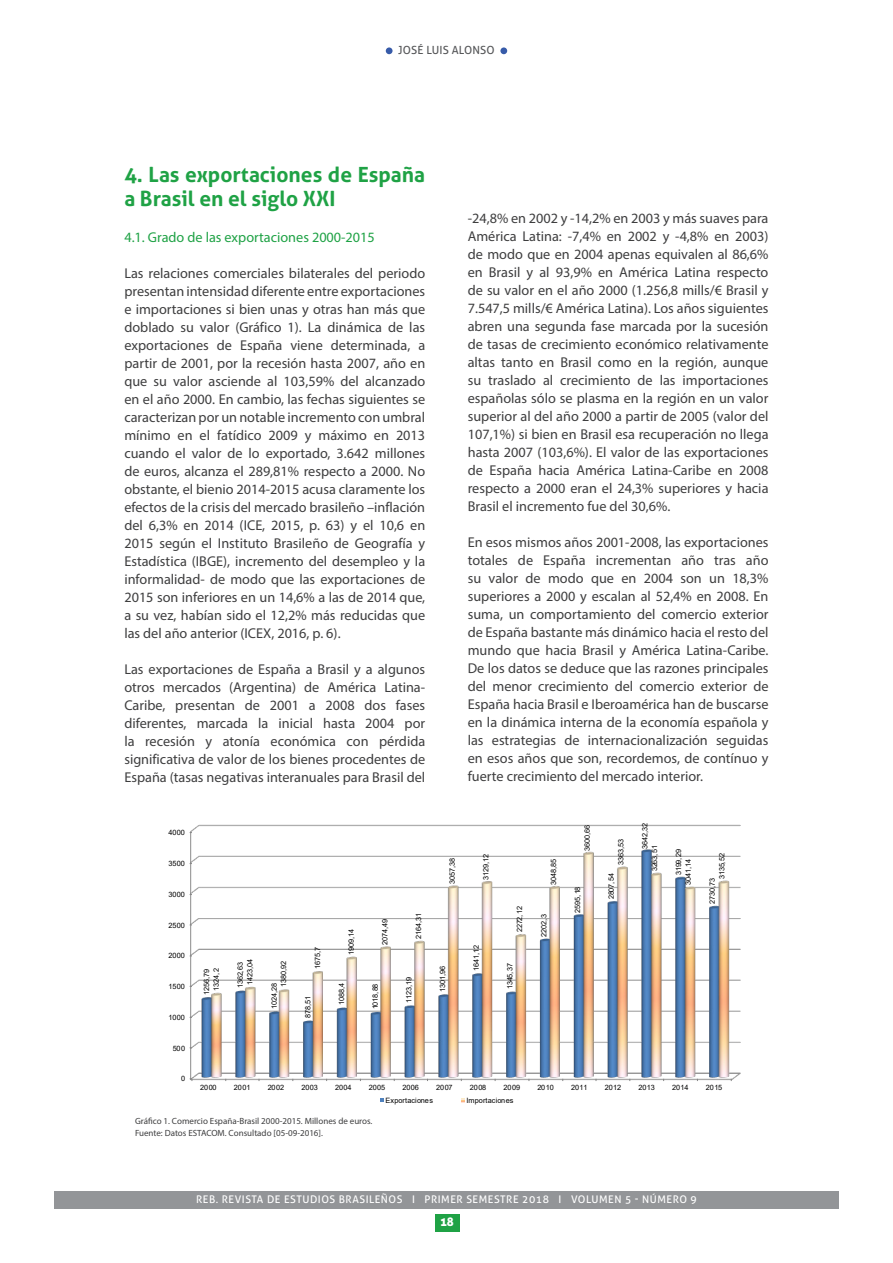
<style>
.page{position:relative;width:893px;height:1263px;background:#fff}
.page>*{position:absolute;margin:0;border:0;box-sizing:border-box;transform-origin:0 0}
.t1{font:700 21px/24px "Aller";color:#1fa245}
.t2{font:14.25px/18px "Myriad Pro";color:#3e3e3f;text-align:justify}
.t3{font:14.25px "Myriad Pro";color:#1fa245}
.t4{font:12px "Aller Display";color:#fff}
.t5{font:11.25px "Aller";letter-spacing:.01em;color:#57585a}
.t6{font:10.5px "Aller";letter-spacing:.05em;color:#fff}
.t7{font:9px "Myriad Pro";color:#3e3e3f}
.t8{font:7.35px "Arial";letter-spacing:-.02em;color:#000}
.t9{font:7.35px "Arial";letter-spacing:.015em;color:#000}
.t10{font:7.35px "Arial";letter-spacing:.01em;color:#000}
</style>
<div class="page">
<div style="left:54px;top:1191px;width:785px;height:18px;background:#939598"></div>
<div style="left:435px;top:1214px;width:24px;height:17px;background:#1fa245"></div>
<div style="left:386px;top:47px;width:7px;height:7px;background:#375ba9;border-radius:50%"></div>
<div style="left:500px;top:47px;width:7px;height:7px;background:#375ba9;border-radius:50%"></div>
<img style="left:190px;top:824px;width:551px;height:257px">
<svg style="left:380px;top:1099px;width:4px;height:3px"></svg>
<svg style="left:461px;top:1099px;width:4px;height:3px"></svg>
<p class="t5" style="left:398px;top:43px;width:98px">JOSÉ LUIS ALONSO</p>
<p class="t1" style="left:124px;top:162px;width:302px">4. Las exportaciones de España a Brasil en el siglo XXI</p>
<p class="t3" style="left:124px;top:228px;width:252px">4.1. Grado de las exportaciones 2000-2015</p>
<p class="t2" style="left:124px;top:264px;width:302px">Las relaciones comerciales bilaterales del periodo presentan intensidad diferente entre exportaciones e importaciones si bien unas y otras han más que doblado su valor (Gráfico 1). La dinámica de las exportaciones de España viene determinada, a partir de 2001, por la recesión hasta 2007, año en que su valor asciende al 103,59% del alcanzado en el año 2000. En cambio, las fechas siguientes se caracterizan por un notable incremento con umbral mínimo en el fatídico 2009 y máximo en 2013 cuando el valor de lo exportado, 3.642 millones de euros, alcanza el 289,81% respecto a 2000. No obstante, el bienio 2014-2015 acusa claramente los efectos de la crisis del mercado brasileño –inflación del 6,3% en 2014 (ICE, 2015, p. 63) y el 10,6 en 2015 según el Instituto Brasileño de Geografía y Estadística (IBGE), incremento del desempleo y la informalidad- de modo que las exportaciones de 2015 son inferiores en un 14,6% a las de 2014 que, a su vez, habían sido el 12,2% más reducidas que las del año anterior (ICEX, 2016, p. 6).</p>
<p class="t2" style="left:124px;top:660px;width:302px">Las exportaciones de España a Brasil y a algunos otros mercados (Argentina) de América Latina-Caribe, presentan de 2001 a 2008 dos fases diferentes, marcada la inicial hasta 2004 por la recesión y atonía económica con pérdida significativa de valor de los bienes procedentes de España (tasas negativas interanuales para Brasil del</p>
<p class="t2" style="left:468px;top:209px;width:302px">-24,8% en 2002 y -14,2% en 2003 y más suaves para América Latina: -7,4% en 2002 y -4,8% en 2003) de modo que en 2004 apenas equivalen al 86,6% en Brasil y al 93,9% en América Latina respecto de su valor en el año 2000 (1.256,8 mills/€ Brasil y 7.547,5 mills/€ América Latina). Los años siguientes abren una segunda fase marcada por la sucesión de tasas de crecimiento económico relativamente altas tanto en Brasil como en la región, aunque su traslado al crecimiento de las importaciones españolas sólo se plasma en la región en un valor superior al del año 2000 a partir de 2005 (valor del 107,1%) si bien en Brasil esa recuperación no llega hasta 2007 (103,6%). El valor de las exportaciones de España hacia América Latina-Caribe en 2008 respecto a 2000 eran el 24,3% superiores y hacia Brasil el incremento fue del 30,6%.</p>
<p class="t2" style="left:468px;top:533px;width:302px">En esos mismos años 2001-2008, las exportaciones totales de España incrementan año tras año su valor de modo que en 2004 son un 18,3% superiores a 2000 y escalan al 52,4% en 2008. En suma, un comportamiento del comercio exterior de España bastante más dinámico hacia el resto del mundo que hacia Brasil y América Latina-Caribe.<br>De los datos se deduce que las razones principales del menor crecimiento del comercio exterior de España hacia Brasil e Iberoamérica han de buscarse en la dinámica interna de la economía española y las estrategias de internacionalización seguidas en esos años que son, recordemos, de contínuo y fuerte crecimiento del mercado interior.</p>
<p class="t8" style="left:168px;top:828px;width:18px">4000</p>
<p class="t8" style="left:168px;top:858px;width:18px">3500</p>
<p class="t8" style="left:168px;top:889px;width:18px">3000</p>
<p class="t8" style="left:168px;top:920px;width:18px">2500</p>
<p class="t8" style="left:168px;top:951px;width:18px">2000</p>
<p class="t8" style="left:168px;top:981px;width:18px">1500</p>
<p class="t8" style="left:168px;top:1012px;width:18px">1000</p>
<p class="t8" style="left:173px;top:1043px;width:14px">500</p>
<p class="t8" style="left:181px;top:1074px;width:6px">0</p>
<p class="t8" style="left:211px;top:990px;width:24px;rotate:-90deg">1324,2</p>
<p class="t8" style="left:245px;top:984px;width:28px;rotate:-90deg">1423,04</p>
<p class="t8" style="left:279px;top:987px;width:28px;rotate:-90deg">1380,92</p>
<p class="t8" style="left:202px;top:995px;width:28px;rotate:-90deg">1256,79</p>
<p class="t8" style="left:235px;top:988px;width:28px;rotate:-90deg">1362,63</p>
<p class="t8" style="left:269px;top:1009px;width:28px;rotate:-90deg">1024,28</p>
<p class="t8" style="left:312px;top:969px;width:24px;rotate:-90deg">1675,7</p>
<p class="t8" style="left:303px;top:1018px;width:24px;rotate:-90deg">878,51</p>
<p class="t8" style="left:447px;top:884px;width:28px;rotate:-90deg">3057,38</p>
<p class="t8" style="left:481px;top:880px;width:28px;rotate:-90deg">3129,12</p>
<p class="t8" style="left:346px;top:955px;width:28px;rotate:-90deg">1909,14</p>
<p class="t8" style="left:380px;top:944px;width:28px;rotate:-90deg">2074,49</p>
<p class="t8" style="left:413px;top:939px;width:28px;rotate:-90deg">2164,31</p>
<p class="t8" style="left:336px;top:1005px;width:24px;rotate:-90deg">1088,4</p>
<p class="t8" style="left:370px;top:1009px;width:28px;rotate:-90deg">1018,88</p>
<p class="t8" style="left:404px;top:1003px;width:28px;rotate:-90deg">1123,19</p>
<p class="t8" style="left:438px;top:992px;width:28px;rotate:-90deg">1301,96</p>
<p class="t8" style="left:471px;top:971px;width:28px;rotate:-90deg">1641,12</p>
<p class="t8" style="left:515px;top:932px;width:28px;rotate:-90deg">2272,12</p>
<p class="t8" style="left:505px;top:989px;width:28px;rotate:-90deg">1345,37</p>
<p class="t8" style="left:548px;top:884px;width:28px;rotate:-90deg">3048,85</p>
<p class="t8" style="left:539px;top:936px;width:24px;rotate:-90deg">2202,3</p>
<p class="t8" style="left:582px;top:851px;width:28px;rotate:-90deg">3600,66</p>
<p class="t8" style="left:572px;top:912px;width:28px;rotate:-90deg">2595,18</p>
<p class="t8" style="left:640px;top:849px;width:28px;rotate:-90deg">3642,32</p>
<p class="t8" style="left:616px;top:865px;width:28px;rotate:-90deg">3363,53</p>
<p class="t8" style="left:649px;top:871px;width:28px;rotate:-90deg">3263,51</p>
<p class="t8" style="left:606px;top:899px;width:28px;rotate:-90deg">2807,54</p>
<p class="t8" style="left:674px;top:875px;width:28px;rotate:-90deg">3199,29</p>
<p class="t8" style="left:683px;top:885px;width:28px;rotate:-90deg">3041,14</p>
<p class="t8" style="left:717px;top:879px;width:28px;rotate:-90deg">3135,52</p>
<p class="t8" style="left:707px;top:904px;width:28px;rotate:-90deg">2730,73</p>
<p class="t8" style="left:200px;top:1082px;width:18px">2000</p>
<p class="t8" style="left:234px;top:1082px;width:18px">2001</p>
<p class="t8" style="left:268px;top:1082px;width:18px">2002</p>
<p class="t8" style="left:301px;top:1082px;width:18px">2003</p>
<p class="t8" style="left:335px;top:1082px;width:18px">2004</p>
<p class="t8" style="left:369px;top:1082px;width:18px">2005</p>
<p class="t8" style="left:402px;top:1082px;width:18px">2006</p>
<p class="t8" style="left:436px;top:1082px;width:18px">2007</p>
<p class="t8" style="left:470px;top:1082px;width:18px">2008</p>
<p class="t8" style="left:504px;top:1082px;width:18px">2009</p>
<p class="t8" style="left:537px;top:1082px;width:18px">2010</p>
<p class="t8" style="left:571px;top:1082px;width:18px">2011</p>
<p class="t8" style="left:605px;top:1082px;width:18px">2012</p>
<p class="t8" style="left:638px;top:1082px;width:18px">2013</p>
<p class="t8" style="left:672px;top:1082px;width:18px">2014</p>
<p class="t8" style="left:706px;top:1082px;width:18px">2015</p>
<p class="t9" style="left:385px;top:1095px;width:49px">Exportaciones</p>
<p class="t10" style="left:466px;top:1095px;width:49px">Importaciones</p>
<p class="t7" style="left:135px;top:1115px;width:239px">Gráfico 1. Comercio España-Brasil 2000-2015. Millones de euros.</p>
<p class="t7" style="left:135px;top:1127px;width:189px">Fuente: Datos ESTACOM. Consultado [05-09-2016].</p>
<p class="t6" style="left:196px;top:1193px;width:502px">REB. REVISTA DE ESTUDIOS BRASILEÑOS I PRIMER SEMESTRE 2018 I VOLUMEN 5 - NÚMERO 9</p>
<p class="t4" style="left:440px;top:1214px;width:15px">18</p>
</div>
